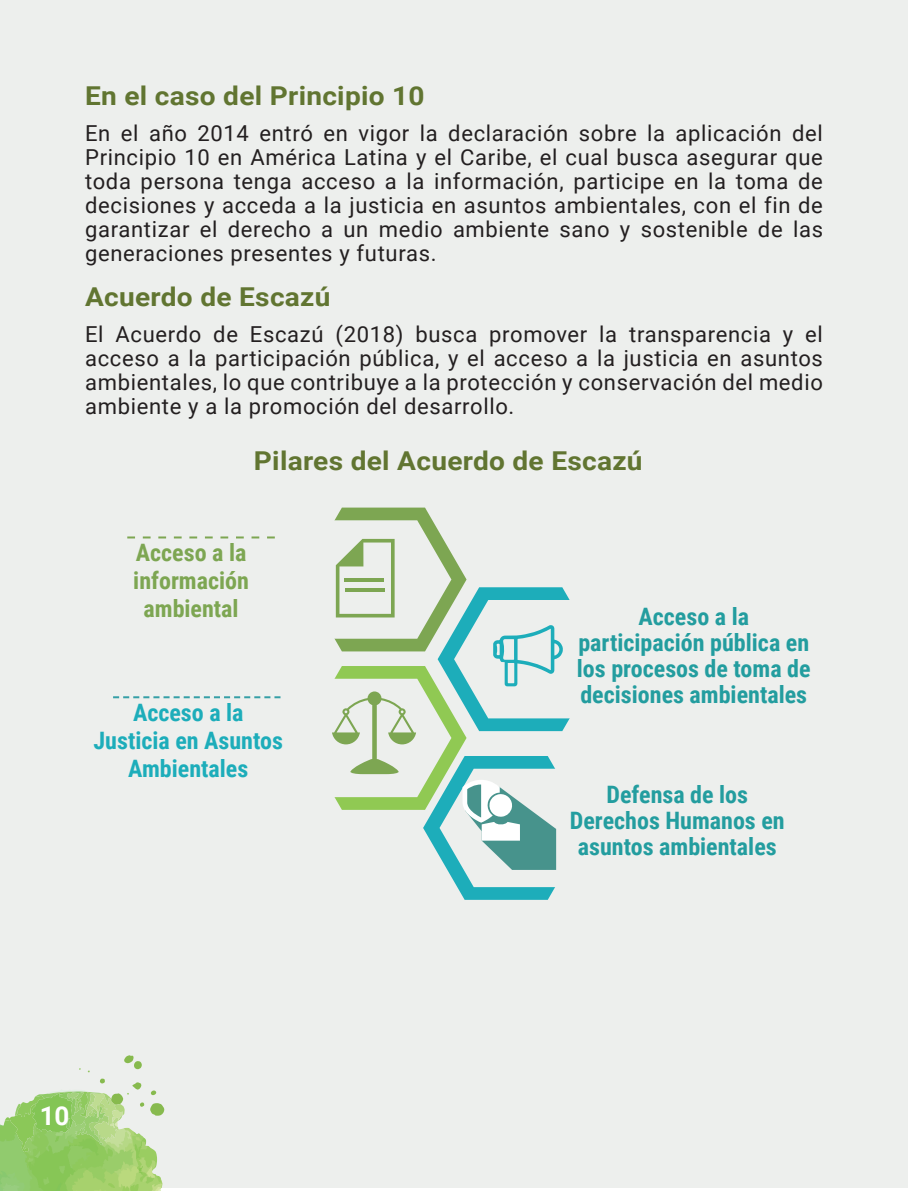
<style>
.page{position:relative;width:908px;height:1191px;background:#fff}
.page>*{position:absolute;margin:0;border:0;box-sizing:border-box;transform-origin:0 0}
.t1{font:700 26px "Roboto";letter-spacing:.01em;color:#617531;scale:1.08 1}
.t2{font:700 26px "Roboto";color:#fff}
.t3{font:700 24px/26px "Roboto Condensed";color:#239d9f;text-align:center}
.t4{font:700 24px/28px "Roboto Condensed";color:#1dadba;text-align:center}
.t5{font:700 24px/28px "Roboto Condensed";color:#7da652;text-align:center}
.t6{font:22px/24px "Roboto";letter-spacing:.03em;color:#231f20;text-align:justify}
</style>
<div class="page">
<div style="left:0;top:0;width:907px;height:1187px;background:#edefed"></div>
<svg style="left:124px;top:1055px;width:18px;height:14px"></svg>
<svg style="left:11px;top:1078px;width:133px;height:39px"></svg>
<svg style="left:150px;top:1103px;width:14px;height:12px"></svg>
<svg style="left:151px;top:1090px;width:5px;height:5px"></svg>
<img style="left:0;top:1117px;width:165px;height:74px">
<svg style="left:127px;top:536px;width:148px;height:2px"></svg>
<svg style="left:113px;top:696px;width:167px;height:2px"></svg>
<svg style="left:332px;top:507px;width:238px;height:393px"></svg>
<p class="t1" style="left:85px;top:77px;width:316px">En el caso del Principio 10</p>
<p class="t6" style="left:85px;top:120px;width:739px">En el año 2014 entró en vigor la declaración sobre la aplicación del Principio 10 en América Latina y el Caribe, el cual busca asegurar que toda persona tenga acceso a la información, participe en la toma de decisiones y acceda a la justicia en asuntos ambientales, con el fin de garantizar el derecho a un medio ambiente sano y sostenible de las generaciones presentes y futuras.</p>
<p class="t1" style="left:85px;top:278px;width:228px">Acuerdo de Escazú</p>
<p class="t6" style="left:85px;top:321px;width:739px">El Acuerdo de Escazú (2018) busca promover la transparencia y el acceso a la participación pública, y el acceso a la justicia en asuntos ambientales, lo que contribuye a la protección y conservación del medio ambiente y a la promoción del desarrollo.</p>
<p class="t1" style="left:254px;top:443px;width:361px">Pilares del Acuerdo de Escazú</p>
<p class="t5" style="left:133px;top:538px;width:117px">Acceso a la información ambiental</p>
<p class="t4" style="left:93px;top:697px;width:191px">Acceso a la<br>Justicia en Asuntos<br>Ambientales</p>
<p class="t3" style="left:576px;top:602px;width:235px">Acceso a la participación pública en los procesos de toma de decisiones ambientales</p>
<p class="t3" style="left:569px;top:780px;width:216px">Defensa de los<br>Derechos Humanos en asuntos ambientales</p>
<p class="t2" style="left:40px;top:1098px;width:31px">10</p>
</div>
